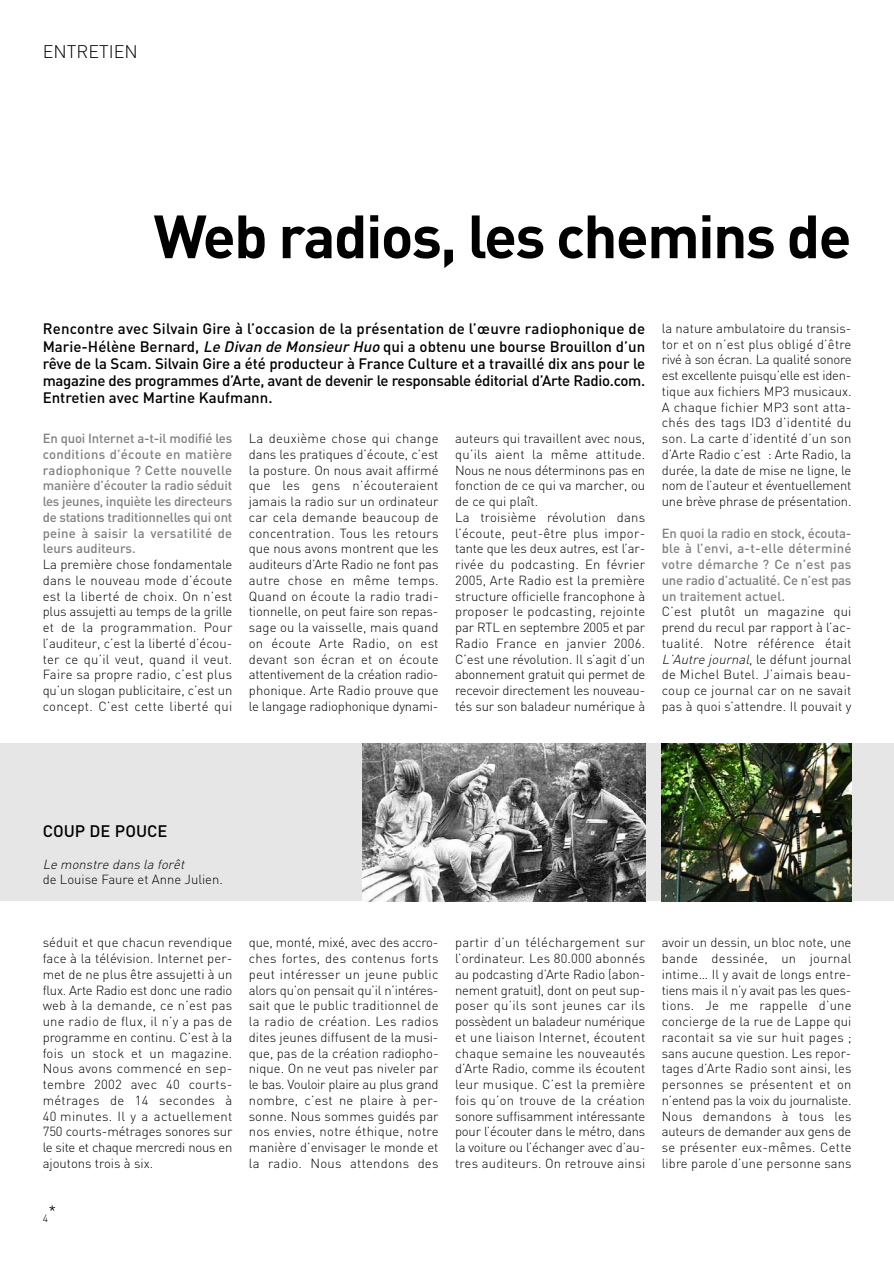
<style>
.page{position:relative;width:894px;height:1265px;background:#fff}
.page>*{position:absolute;margin:0;border:0;box-sizing:border-box;transform-origin:0 0}
.t1{font:700 60px "DIN";letter-spacing:-.025em;color:#000}
.t2{font:300 18px "DIN";color:#000}
.t3{font:500 16.5px "DIN";color:#000}
.t4{font:500 15px/17.2px "DIN";color:#000;text-align:justify}
.t5{font:300 13.05px/15.8px "DIN";color:#000;text-align:justify}
.t6{font:500 13.05px/15.8px "DIN";color:#808080;text-align:justify}
.t7{font:italic 300 13.05px "DIN";color:#000}
.t8{font:300 10.5px "DIN";color:#000}
.s1{font-style:italic}
</style>
<div class="page">
<svg style="left:0;top:743px;width:893px;height:159px;background:#a3a5a0"></svg>
<h2 class="t2" style="left:43px;top:45px;width:97px">ENTRETIEN</h2>
<h1 class="t1" style="left:153px;top:215px;width:699px">Web radios, les chemins de</h1>
<p class="t4" style="left:43px;top:322px;width:603px">Rencontre avec Silvain Gire à l’occasion de la présentation de l’œuvre radiophonique de Marie-Hélène Bernard, <span class="s1">Le Divan de Monsieur Huo</span> qui a obtenu une bourse Brouillon d’un rêve de la Scam. Silvain Gire a été producteur à France Culture et a travaillé dix ans pour le magazine des programmes d’Arte, avant de devenir le responsable éditorial d’Arte Radio.com.<br>Entretien avec Martine Kaufmann.</p>
<p class="t5" style="left:249px;top:432px;width:191px">La deuxième chose qui change dans les pratiques d’écoute, c’est la posture. On nous avait affirmé que les gens n’écouteraient jamais la radio sur un ordinateur car cela demande beaucoup de concentration. Tous les retours que nous avons montrent que les auditeurs d’Arte Radio ne font pas autre chose en même temps.<br>Quand on écoute la radio tradi&shy;tionnelle, on peut faire son repas&shy;sage ou la vaisselle, mais quand on écoute Arte Radio, on est devant son écran et on écoute attentivement de la création radio&shy;phonique. Arte Radio prouve que le langage radiophonique dynami-</p>
<p class="t6" style="left:43px;top:432px;width:191px">En quoi Internet a-t-il modifié les conditions d’écoute en matière radiophonique ? Cette nouvelle manière d’écouter la radio séduit les jeunes, inquiète les directeurs de stations traditionnelles qui ont peine à saisir la versatilité de leurs auditeurs.</p>
<p class="t5" style="left:43px;top:558px;width:191px">La première chose fondamentale dans le nouveau mode d’écoute est la liberté de choix. On n’est plus assujetti au temps de la grille et de la programmation. Pour l’auditeur, c’est la liberté d’écou&shy;ter ce qu’il veut, quand il veut.<br>Faire sa propre radio, c’est plus qu’un slogan publicitaire, c’est un concept. C’est cette liberté qui</p>
<p class="t5" style="left:455px;top:432px;width:192px;text-align:left">auteurs qui travaillent avec nous, qu’ils aient la même attitude.<br>Nous ne nous déterminons pas en fonction de ce qui va marcher, ou de ce qui plaît.<br>La troisième révolution dans l’écoute, peut-être plus impor&shy;tante que les deux autres, est l’ar&shy;rivée du podcasting. En février<br>2005, Arte Radio est la première structure officielle francophone à proposer le podcasting, rejointe par RTL en septembre 2005 et par<br>Radio France en janvier 2006.<br>C’est une révolution. Il s’agit d’un abonnement gratuit qui permet de recevoir directement les nouveau&shy;tés sur son baladeur numérique à</p>
<p class="t5" style="left:661px;top:322px;width:191px">la nature ambulatoire du transis&shy;tor et on n’est plus obligé d’être rivé à son écran. La qualité sonore est excellente puisqu’elle est iden&shy;tique aux fichiers MP3 musicaux.<br>A chaque fichier MP3 sont atta&shy;chés des tags ID3 d’identité du son. La carte d’identité d’un son d’Arte Radio c’est : Arte Radio, la durée, la date de mise ne ligne, le nom de l’auteur et éventuellement une brève phrase de présentation.</p>
<p class="t6" style="left:661px;top:526px;width:191px">En quoi la radio en stock, écouta&shy;ble à l’envi, a-t-elle déterminé votre démarche ? Ce n’est pas une radio d’actualité. Ce n’est pas un traitement actuel.</p>
<p class="t5" style="left:661px;top:605px;width:191px">C’est plutôt un magazine qui prend du recul par rapport à l’ac&shy;tualité. Notre référence était <span class="s1">L’Autre journal</span>, le défunt journal de Michel Butel. J’aimais beau&shy;coup ce journal car on ne savait pas à quoi s’attendre. Il pouvait y</p>
<p class="t3" style="left:43px;top:825px;width:126px">COUP DE POUCE</p>
<p class="t7" style="left:43px;top:859px;width:146px">Le monstre dans la forêt</p>
<p class="t5" style="left:43px;top:873px;width:182px">de Louise Faure et Anne Julien.</p>
<p class="t5" style="left:43px;top:936px;width:191px">séduit et que chacun revendique face à la télévision. Internet per&shy;met de ne plus être assujetti à un flux. Arte Radio est donc une radio web à la demande, ce n’est pas une radio de flux, il n’y a pas de programme en continu. C’est à la fois un stock et un magazine.<br>Nous avons commencé en sep&shy;tembre 2002 avec 40 courts&shy;métrages de 14 secondes à 40 minutes. Il y a actuellement 750 courts-métrages sonores sur le site et chaque mercredi nous en ajoutons trois à six.</p>
<p class="t8" style="left:43px;top:1214px;width:15px">4<sup>*</sup></p>
<p class="t5" style="left:249px;top:936px;width:191px">que, monté, mixé, avec des accro&shy;ches fortes, des contenus forts peut intéresser un jeune public alors qu’on pensait qu’il n’intéres&shy;sait que le public traditionnel de la radio de création. Les radios dites jeunes diffusent de la musi&shy;que, pas de la création radiopho&shy;nique. On ne veut pas niveler par le bas. Vouloir plaire au plus grand nombre, c’est ne plaire à per&shy;sonne. Nous sommes guidés par nos envies, notre éthique, notre manière d’envisager le monde et la radio. Nous attendons des</p>
<p class="t5" style="left:455px;top:936px;width:192px">partir d’un téléchargement sur l’ordinateur. Les 80.000 abonnés au podcasting d’Arte Radio (abon&shy;nement gratuit), dont on peut sup&shy;poser qu’ils sont jeunes car ils possèdent un baladeur numérique et une liaison Internet, écoutent chaque semaine les nouveautés d’Arte Radio, comme ils écoutent leur musique. C’est la première fois qu’on trouve de la création sonore suffisamment intéressante pour l’écouter dans le métro, dans la voiture ou l’échanger avec d’au&shy;tres auditeurs. On retrouve ainsi</p>
<p class="t5" style="left:661px;top:936px;width:191px">avoir un dessin, un bloc note, une bande dessinée, un journal intime… Il y avait de longs entre&shy;tiens mais il n’y avait pas les ques&shy;tions. Je me rappelle d’une concierge de la rue de Lappe qui racontait sa vie sur huit pages ; sans aucune question. Les repor&shy;tages d’Arte Radio sont ainsi, les personnes se présentent et on n’entend pas la voix du journaliste.<br>Nous demandons à tous les auteurs de demander aux gens de se présenter eux-mêmes. Cette libre parole d’une personne sans</p>
</div>
